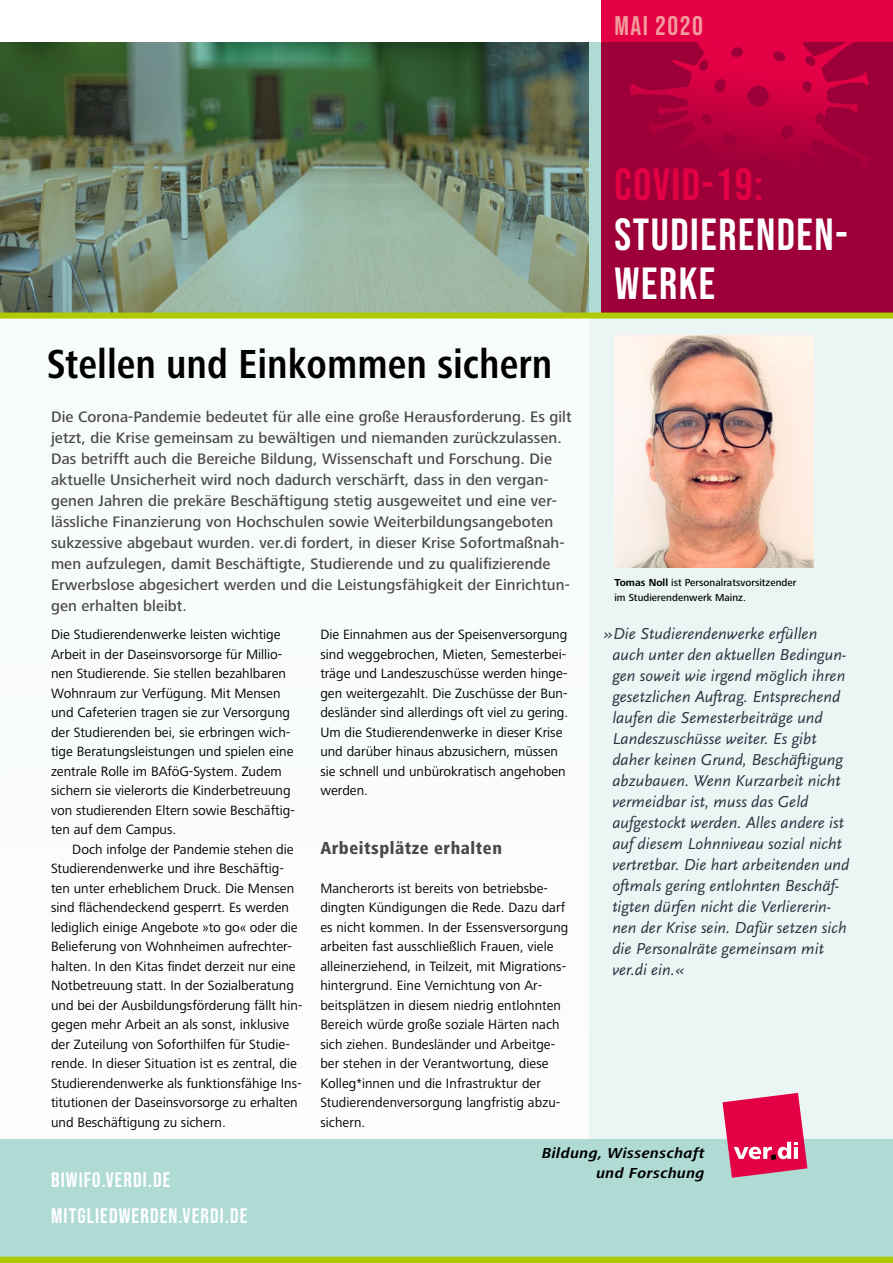
<style>
.page{position:relative;width:893px;height:1263px;background:#fff}
.page>*{position:absolute;margin:0;border:0;box-sizing:border-box;transform-origin:0 0}
.t1{font:45px/49.7px "Bebas Neue";letter-spacing:.035em;color:#fff}
.t2{font:45px "Bebas Neue";letter-spacing:.035em;color:#e40045}
.t3{font:700 condensed 42px "Frutiger Next LT";color:#000}
.t4{font:27px "Bebas Neue";letter-spacing:.055em;color:#f39b9b}
.t5{font:21px/36px "Bebas Neue";letter-spacing:.055em;color:#fff}
.t6{font:800 condensed 18px "Frutiger Next LT";letter-spacing:.03em;color:#494948}
.t7{font:italic 16.5px/21px "Scala Sans";letter-spacing:.005em;color:#2d3342}
.t8{font:500 15.75px/21px "Frutiger Next LT";letter-spacing:.005em;color:#494948}
.t9{font:italic 700 15px/19.5px "Frutiger Next LT";letter-spacing:.03em;color:#000;text-align:right}
.t10{font:13.95px/19.5px "Frutiger Next LT";color:#000}
.t11{font:500 10.5px/15px "Frutiger Next LT";letter-spacing:.005em;color:#000}
.s1{font-weight:700}
</style>
<div class="page">
<div style="left:0;top:315px;width:893px;height:826px;background:#f9fcfc"></div>
<div style="left:393px;top:43px;width:500px;height:272px;background:#b0dbd5"></div>
<div style="left:601px;top:0;width:292px;height:313px;background:#9d0039"></div>
<svg style="left:629px;top:0;width:241px;height:218px;background:#b7003d"></svg>
<div style="left:590px;top:319px;width:303px;height:826px;background:#eaf5f4"></div>
<div style="left:0;top:1140px;width:893px;height:123px;background:#b0dbd5"></div>
<svg style="left:722px;top:1093px;width:85px;height:85px"></svg>
<img style="left:614px;top:336px;width:200px;height:232px">
<div style="left:0;top:1256px;width:893px;height:7px;background:#afca05"></div>
<img style="left:0;top:43px;width:589px;height:270px">
<div style="left:0;top:313px;width:893px;height:6px;background:#afca05"></div>
<h3 class="t4" style="left:614px;top:11px;width:90px">MAI 2020</h3>
<h2 class="t3" style="left:47px;top:340px;width:507px">Stellen und Einkommen sichern</h2>
<p class="t8" style="left:51px;top:406px;width:522px">Die Corona-Pandemie bedeutet für alle eine große Herausforderung. Es gilt jetzt, die Krise gemeinsam zu bewältigen und niemanden zurückzulassen.<br>Das betrifft auch die Bereiche Bildung, Wissenschaft und Forschung. Die aktuelle Unsicherheit wird noch dadurch verschärft, dass in den vergan&shy;genen Jahren die prekäre Beschäftigung stetig ausgeweitet und eine ver&shy;lässliche Finanzierung von Hochschulen sowie Weiterbildungsangeboten sukzessive abgebaut wurden. ver.di fordert, in dieser Krise Sofortmaßnah&shy;men aufzulegen, damit Beschäftigte, Studierende und zu qualifizierende Erwerbslose abgesichert werden und die Leistungsfähigkeit der Einrichtun&shy;gen erhalten bleibt.</p>
<p class="t10" style="left:51px;top:625px;width:245px">Die Studierendenwerke leisten wichtige Arbeit in der Daseinsvorsorge für Millio&shy;nen Studierende. Sie stellen bezahlbaren Wohnraum zur Verfügung. Mit Mensen und Cafeterien tragen sie zur Versorgung der Studierenden bei, sie erbringen wich&shy;tige Beratungsleistungen und spielen eine zentrale Rolle im BAföG-System. Zudem sichern sie vielerorts die Kinderbetreuung von studierenden Eltern sowie Beschäftig&shy;ten auf dem Campus.</p>
<p class="t10" style="left:51px;top:839px;width:253px;text-indent:21px">Doch infolge der Pandemie stehen die Studierendenwerke und ihre Beschäftig&shy;ten unter erheblichem Druck. Die Mensen sind flächendeckend gesperrt. Es werden lediglich einige Angebote »to go« oder die Belieferung von Wohnheimen aufrechter&shy;halten. In den Kitas findet derzeit nur eine Notbetreuung statt. In der Sozialberatung und bei der Ausbildungsförderung fällt hin&shy;gegen mehr Arbeit an als sonst, inklusive der Zuteilung von Soforthilfen für Studie&shy;rende. In dieser Situation ist es zentral, die Studierendenwerke als funktionsfähige Ins&shy;titutionen der Daseinsvorsorge zu erhalten und Beschäftigung zu sichern.</p>
<p class="t10" style="left:320px;top:625px;width:249px">Die Einnahmen aus der Speisenversorgung sind weggebrochen, Mieten, Semesterbei&shy;träge und Landeszuschüsse werden hinge&shy;gen weitergezahlt. Die Zuschüsse der Bun&shy;desländer sind allerdings oft viel zu gering.<br>Um die Studierendenwerke in dieser Krise und darüber hinaus abzusichern, müssen sie schnell und unbürokratisch angehoben werden.</p>
<p class="t6" style="left:320px;top:837px;width:183px">Arbeitsplätze erhalten</p>
<p class="t10" style="left:320px;top:878px;width:250px">Mancherorts ist bereits von betriebsbe&shy;dingten Kündigungen die Rede. Dazu darf es nicht kommen. In der Essensversorgung arbeiten fast ausschließlich Frauen, viele alleinerziehend, in Teilzeit, mit Migrations&shy;hintergrund. Eine Vernichtung von Ar&shy;beitsplätzen in diesem niedrig entlohnten Bereich würde große soziale Härten nach sich ziehen. Bundesländer und Arbeitge&shy;ber stehen in der Verantwortung, diese Kolleg*innen und die Infrastruktur der Studierendenversorgung langfristig abzu&shy;sichern.</p>
<h1 class="t2" style="left:614px;top:159px;width:150px">COVID-19:</h1>
<h1 class="t1" style="left:614px;top:209px;width:235px">STUDIERENDEN-<br>WERKE</h1>
<p class="t11" style="left:614px;top:575px;width:184px"><span class="s1">Tomas Noll</span> ist Personalratsvorsitzender im Studierendenwerk Mainz.</p>
<p class="t7" style="left:612px;top:623px;width:238px;text-indent:-8px">»Die Studierendenwerke erfüllen auch unter den aktuellen Bedingun&shy;gen soweit wie irgend möglich ihren gesetzlichen Auftrag. Entsprechend laufen die Semesterbeiträge und Landeszuschüsse weiter. Es gibt daher keinen Grund, Beschäftigung abzubauen. Wenn Kurzarbeit nicht vermeidbar ist, muss das Geld aufgestockt werden. Alles andere ist auf diesem Lohnniveau sozial nicht vertretbar. Die hart arbeitenden und oftmals gering entlohnten Beschäf&shy;tigten dürfen nicht die Verliererin&shy;nen der Krise sein. Dafür setzen sich die Personalräte gemeinsam mit ver.di ein.«</p>
<h3 class="t5" style="left:51px;top:1162px;width:198px">BIWIFO.VERDI.DE<br>MITGLIEDWERDEN.VERDI.DE</h3>
<p class="t9" style="left:542px;top:1143px;width:164px">Bildung, Wissenschaft und Forschung</p>
</div>
